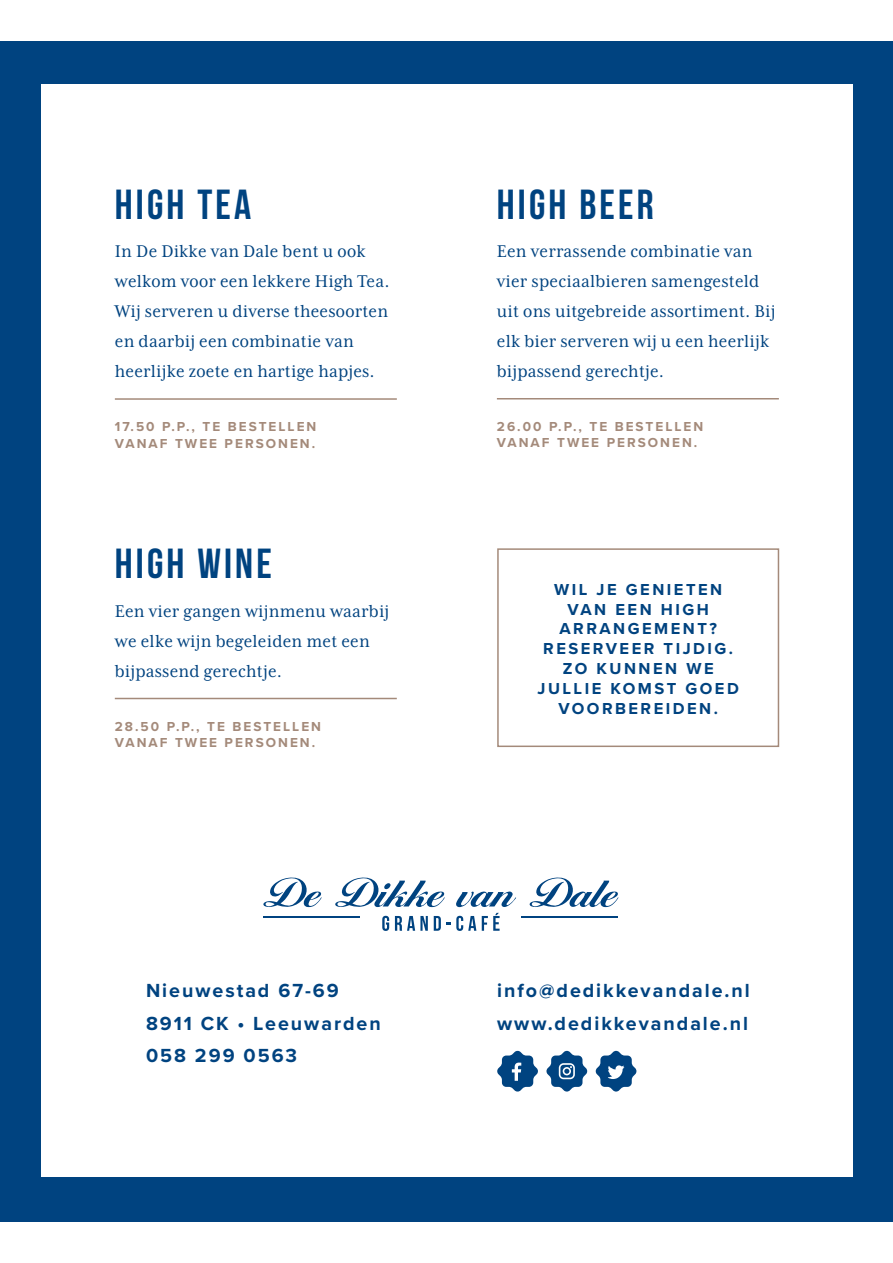
<style>
.page{position:relative;width:893px;height:1263px;background:#fff}
.page>*{position:absolute;margin:0;border:0;box-sizing:border-box;transform-origin:0 0}
.t1{font:42px "Bebas Neue";letter-spacing:.075em;color:#004380}
.t2{font:700 19.65px/32.2px "Proxima Nova";letter-spacing:.1em;color:#004380}
.t3{font:19.5px/30px "Mrs Eaves XL Serif Nar OT";letter-spacing:.01em;color:#004380}
.t4{font:700 16.5px/19.8px "Proxima Nova";letter-spacing:.15em;color:#004380;text-align:center}
.t5{font:700 13.5px/16.2px "Proxima Nova";letter-spacing:.15em;color:#a48a7a}
</style>
<div class="page">
<div style="left:0;top:41px;width:893px;height:1180px;background:#004380"></div>
<div style="left:41px;top:84px;width:812px;height:1093px;background:#fff"></div>
<div style="left:497px;top:548px;width:282px;height:199px;border:2px solid #a48a7a"></div>
<hr style="left:115px;top:398px;width:282px;height:2px;background:#a48a7a">
<hr style="left:497px;top:398px;width:282px;height:1px;background:#a48a7a">
<hr style="left:115px;top:698px;width:282px;height:1px;background:#a48a7a">
<svg style="left:382px;top:916px;width:7px;height:15px"></svg>
<svg style="left:395px;top:916px;width:33px;height:15px"></svg>
<svg style="left:434px;top:916px;width:42px;height:15px"></svg>
<svg style="left:482px;top:913px;width:18px;height:18px"></svg>
<svg style="left:263px;top:877px;width:59px;height:30px"></svg>
<svg style="left:335px;top:877px;width:110px;height:31px"></svg>
<svg style="left:456px;top:891px;width:60px;height:16px"></svg>
<svg style="left:529px;top:877px;width:89px;height:30px"></svg>
<hr style="left:263px;top:916px;width:97px;height:2px;background:#004380">
<hr style="left:522px;top:916px;width:96px;height:2px;background:#004380">
<svg style="left:497px;top:1051px;width:41px;height:40px"></svg>
<svg style="left:546px;top:1051px;width:41px;height:40px"></svg>
<svg style="left:596px;top:1051px;width:40px;height:40px"></svg>
<h1 class="t1" style="left:115px;top:181px;width:138px">HIGH TEA</h1>
<p class="t3" style="left:115px;top:236px;width:276px">In De Dikke van Dale bent u ook welkom voor een lekkere High Tea.<br>Wij serveren u diverse theesoorten en daarbij een combinatie van heerlijke zoete en hartige hapjes.</p>
<p class="t5" style="left:115px;top:419px;width:203px">17.50 P.P., TE BESTELLEN<br>VANAF TWEE PERSONEN.</p>
<h1 class="t1" style="left:115px;top:541px;width:158px">HIGH WINE</h1>
<p class="t3" style="left:115px;top:596px;width:276px">Een vier gangen wijnmenu waarbij we elke wijn begeleiden met een bijpassend gerechtje.</p>
<p class="t5" style="left:115px;top:719px;width:208px">28.50 P.P., TE BESTELLEN<br>VANAF TWEE PERSONEN.</p>
<h1 class="t1" style="left:497px;top:181px;width:158px">HIGH BEER</h1>
<p class="t3" style="left:497px;top:236px;width:280px">Een verrassende combinatie van vier speciaalbieren samengesteld uit ons uitgebreide assortiment. Bij elk bier serveren wij u een heerlijk bijpassend gerechtje.</p>
<p class="t5" style="left:497px;top:419px;width:208px">26.00 P.P., TE BESTELLEN<br>VANAF TWEE PERSONEN.</p>
<p class="t4" style="left:537px;top:580px;width:203px">WIL JE GENIETEN<br>VAN EEN HIGH<br>ARRANGEMENT?<br>RESERVEER TIJDIG.<br>ZO KUNNEN WE<br>JULLIE KOMST GOED<br>VOORBEREIDEN.</p>
<p class="t2" style="left:146px;top:975px;width:236px">Nieuwestad 67-69<br>8911 CK • Leeuwarden<br>058 299 0563</p>
<p class="t2" style="left:497px;top:975px;width:254px">info@dedikkevandale.nl www.dedikkevandale.nl</p>
</div>
